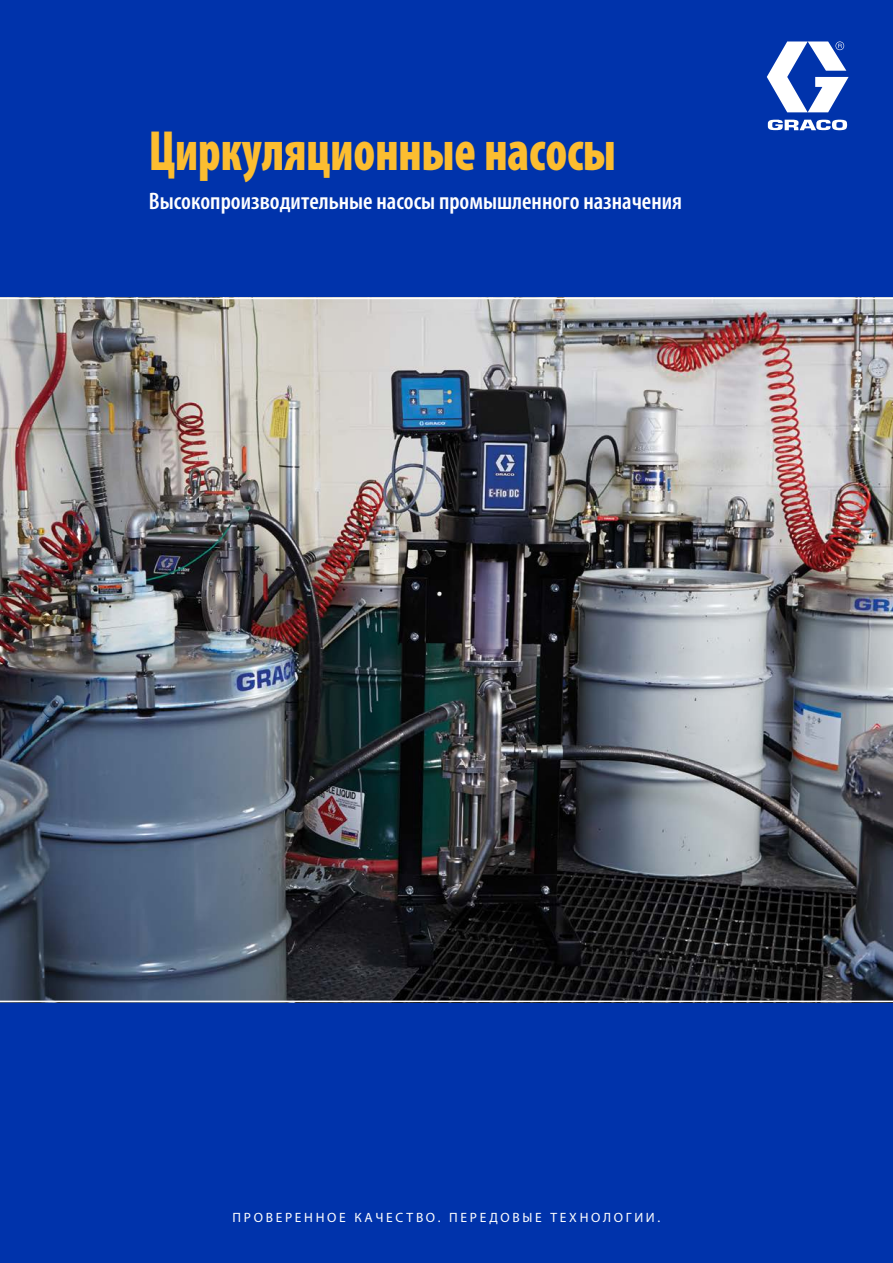
<style>
.page{position:relative;width:893px;height:1263px;background:#0033ab}
.page>*{position:absolute;margin:0;border:0;box-sizing:border-box;transform-origin:0 0}
.t1{font:900 condensed 57px "Myriad Pro";color:#fcbd30;scale:.85 1}
.t2{font:600 condensed 24px "Myriad Pro";color:#fff}
.t3{font:13.5px "Myriad Pro";letter-spacing:.2em;color:#fff}
</style>
<div class="page">
<img style="left:0;top:299px;width:893px;height:701px">
<svg style="left:767px;top:41px;width:82px;height:71px"></svg>
<svg style="left:768px;top:119px;width:79px;height:11px"></svg>
<hr style="left:0;top:1000px;width:893px;height:2px;background:#fff">
<hr style="left:0;top:298px;width:893px;height:1px;background:#fff">
<h1 class="t1" style="left:149px;top:115px;width:551px">Циркуляционные насосы</h1>
<p class="t2" style="left:149px;top:187px;width:535px">Высокопроизводительные насосы промышленного назначения</p>
<p class="t3" style="left:233px;top:1209px;width:429px">ПРОВЕРЕННОЕ КАЧЕСТВО. ПЕРЕДОВЫЕ ТЕХНОЛОГИИ.</p>
</div>
